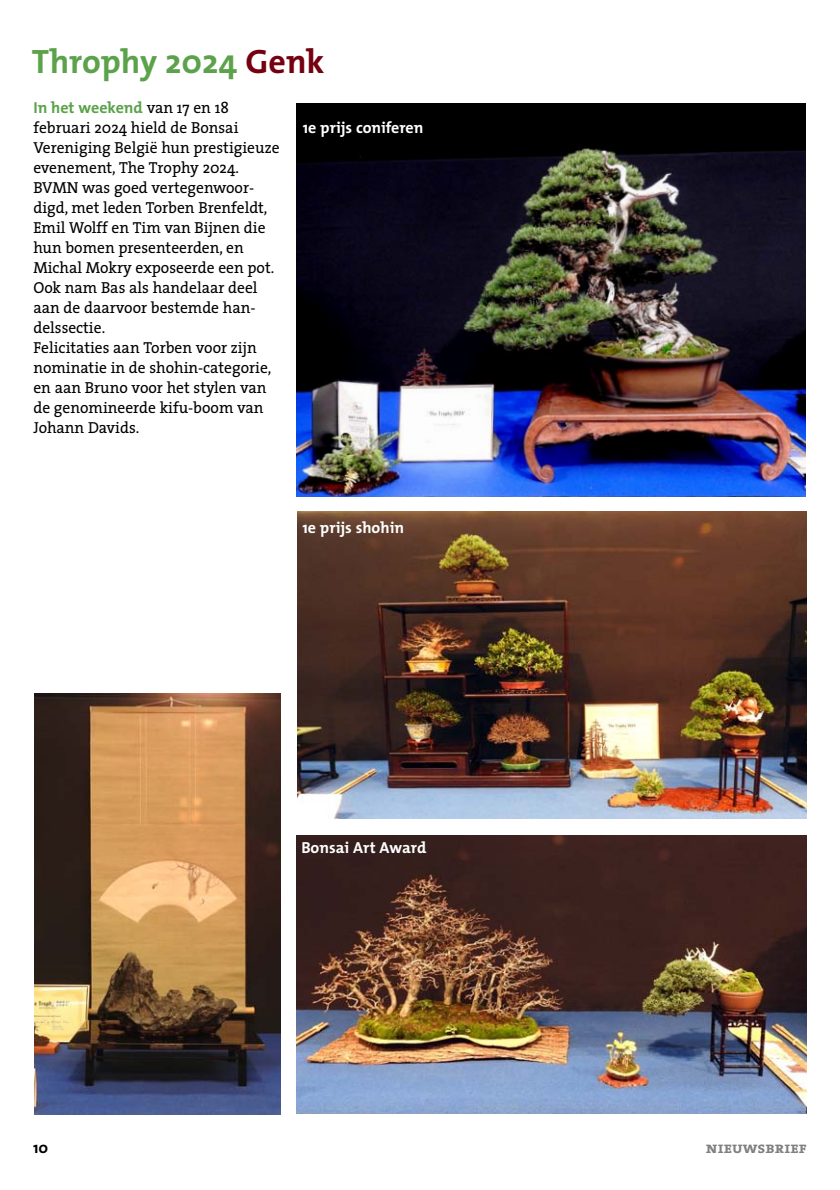
<style>
.page{position:relative;width:840px;height:1190px;background:#fff}
.page>*{position:absolute;margin:0;border:0;box-sizing:border-box;transform-origin:0 0}
.t1{font:700 34px "The Mix";color:#5ba24b}
.t2{font:16px/20px "The Serif";color:#000}
.t3{font:700 16px "The Mix";color:#fff}
.t4{font:700 16px "The Mix";color:#5ba24b}
.t5{font:16px "The Serif Bold Caps";color:#808080}
.t6{font:700 16px "The Mix";color:#000}
.s1{color:#740010}
.s2{font-family:"The Serif";font-weight:400;color:#000}
</style>
<div class="page">
<img style="left:297px;top:103px;width:508px;height:394px">
<img style="left:297px;top:512px;width:509px;height:307px">
<img style="left:297px;top:836px;width:509px;height:278px">
<img style="left:35px;top:693px;width:245px;height:422px">
<h1 class="t1" style="left:32px;top:49px;width:294px">Throphy 2024 <span class="s1">Genk</span></h1>
<p class="t3" style="left:303px;top:122px;width:122px">1e prijs coniferen</p>
<p class="t4" style="left:33px;top:102px;width:197px">In het weekend <span class="s2">van 17 en 18</span></p>
<p class="t2" style="left:33px;top:120px;width:248px">februari 2024 hield de Bonsai<br>Vereniging België hun prestigieuze evenement, The Trophy 2024.<br>BVMN was goed vertegenwoor&shy;digd, met leden Torben Brenfeldt,<br>Emil Wolff en Tim van Bijnen die hun bomen presenteerden, en<br>Michal Mokry exposeerde een pot.<br>Ook nam Bas als handelaar deel aan de daarvoor bestemde han&shy;delssectie.<br>Felicitaties aan Torben voor zijn nominatie in de shohin-categorie, en aan Bruno voor het stylen van de genomineerde kifu-boom van<br>Johann Davids.</p>
<p class="t3" style="left:302px;top:522px;width:103px">1e prijs shohin</p>
<p class="t3" style="left:301px;top:842px;width:126px">Bonsai Art Award</p>
<p class="t6" style="left:33px;top:1141px;width:17px">10</p>
<p class="t5" style="left:706px;top:1138px;width:103px">nieuwsbrief</p>
</div>
